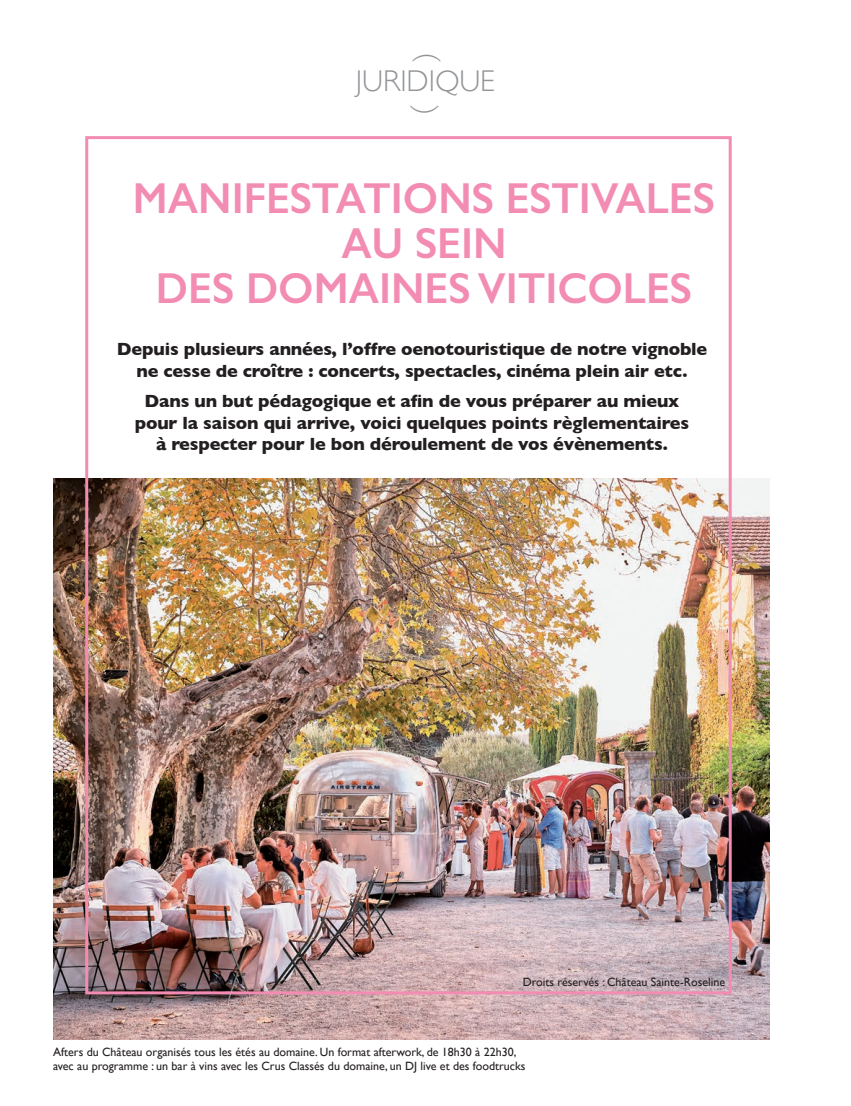
<style>
.page{position:relative;width:851px;height:1106px;background:#fff}
.page>*{position:absolute;margin:0;border:0;box-sizing:border-box;transform-origin:0 0}
.t1{font:600 43.5px/45px "Gill Sans";color:#f38cb2;text-align:center;scale:.96 1}
.t2{font:300 30px/25.5px "Gill Sans";color:#939598;text-align:center}
.t3{font:700 18px/21.6px "Gill Sans";letter-spacing:-.01em;color:#231f20;text-align:center}
.t4{font:12px/14.4px "Gill Sans";color:#231f20}
</style>
<div class="page">
<img style="left:53px;top:478px;width:716px;height:561px">
<div style="left:85px;top:136px;width:646px;height:858px;border:3px solid #f38cb2"></div>
<h2 class="t2" style="left:356px;top:41px;width:140px">︵<br>JURIDIQUE ︶</h2>
<h1 class="t1" style="left:133px;top:175px;width:608px">MANIFESTATIONS ESTIVALES<br>AU SEIN<br>DES DOMAINES VITICOLES</h1>
<p class="t3" style="left:117px;top:338px;width:591px">Depuis plusieurs années, l’offre oenotouristique de notre vignoble ne cesse de croître : concerts, spectacles, cinéma plein air etc.</p>
<p class="t3" style="left:135px;top:390px;width:556px">Dans un but pédagogique et afin de vous préparer au mieux pour la saison qui arrive, voici quelques points règlementaires à respecter pour le bon déroulement de vos évènements.</p>
<p class="t4" style="left:522px;top:974px;width:204px">Droits réservés : Château Sainte-Roseline</p>
<p class="t4" style="left:53px;top:1044px;width:474px">Afters du Château organisés tous les étés au domaine. Un format afterwork, de 18h30 à 22h30, avec au programme : un bar à vins avec les Crus Classés du domaine, un DJ live et des foodtrucks</p>
</div>
